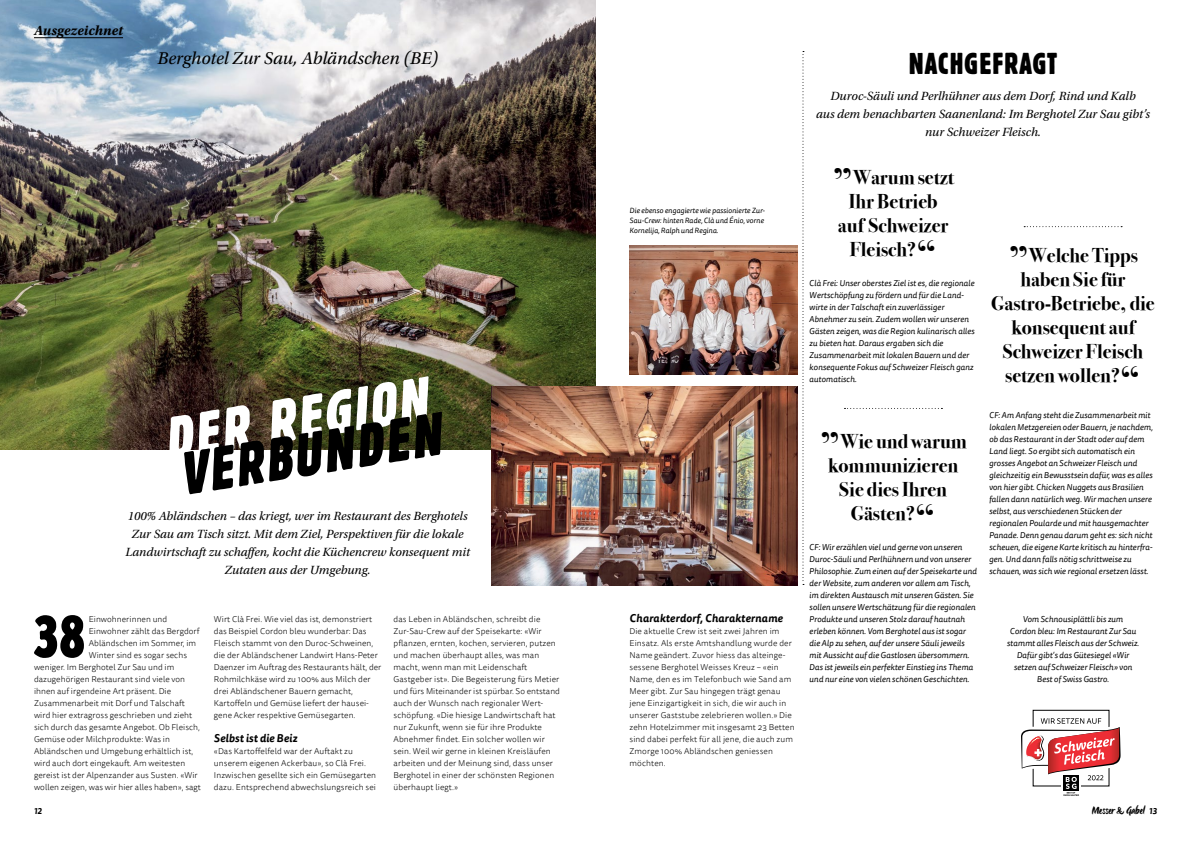
<style>
.page{position:relative;width:1191px;height:842px;background:#fff}
.page>*{position:absolute;margin:0;border:0;box-sizing:border-box;transform-origin:0 0}
.t1{font:italic 60px "Block Berthold BQ Extra Cnd";color:#fff}
.t2{font:italic 60px "Block Berthold BQ Extra Cnd";color:#000}
.t3{font:59.4px "Block Berthold BQ Extra Cnd";color:#000}
.t4{font:30px "Block Berthold BQ Extra Cnd";letter-spacing:.045em;color:#000}
.t5{font:700 20px/24px "Bodoni Svty Two ITCTT";color:#000;text-align:center}
.t6{font:italic 18px "Utopia Std";color:#000}
.t7{font:italic 700 14px "Utopia Std";letter-spacing:.005em;color:#000}
.t8{font:italic 12.5px/18px "Utopia Std";color:#000;text-align:center}
.t9{font:11.5px "Origo";letter-spacing:-.02em;color:#000}
.t10{font:italic 700 11px "Tisa Sans OT";letter-spacing:.01em;color:#000}
.t11{font:300 8.5px/12px "Tisa Sans OT";letter-spacing:.01em;color:#000}
.t12{font:italic 8.5px/12px "Tisa Sans OT";color:#000}
.t13{font:italic 700 8.5px "Tisa Sans OT";color:#000}
.t14{font:italic 7.5px/10px "Tisa Sans OT";color:#000;text-align:justify}
.s1{font-size:37px}
.s2{font-family:"Tisa Sans OT";font-weight:700;font-style:italic;font-size:8.5px}
</style>
<div class="page">
<img style="left:0;top:0;width:595px;height:449px">
<img style="left:491px;top:387px;width:306px;height:198px">
<img style="left:629px;top:245px;width:168px;height:130px">
<hr style="left:34px;top:38px;width:89px;height:1px;background:#000">
<svg style="left:802px;top:51px;width:2px;height:534px"></svg>
<svg style="left:844px;top:408px;width:98px;height:1px"></svg>
<svg style="left:1024px;top:226px;width:98px;height:1px"></svg>
<div style="left:1033px;top:710px;width:76px;height:76px;border:1px solid #000"></div>
<svg style="left:1021px;top:718px;width:100px;height:78px"></svg>
<h3 class="t7" style="left:34px;top:22px;width:91px">Ausgezeichnet</h3>
<h3 class="t6" style="left:157px;top:49px;width:282px">Berghotel Zur Sau, Abländschen (BE)</h3>
<h1 class="t1" style="left:159px;top:405px;width:265px;rotate:-9deg">DER REGION</h1>
<h1 class="t2" style="left:174px;top:440px;width:264px;rotate:-9deg">VERBUNDEN</h1>
<h3 class="t8" style="left:126px;top:507px;width:346px">100% Abländschen – das kriegt, wer im Restaurant des Berghotels Zur Sau am Tisch sitzt. Mit dem Ziel, Perspektiven für die lokale Landwirtschaft zu schaffen, kocht die Küchencrew konsequent mit Zutaten aus der Umgebung.</h3>
<p class="t14" style="left:629px;top:206px;width:137px">Die ebenso engagierte wie passionierte Zur-Sau-Crew: hinten Rade, Clà und Énio, vorne Kornelija, Ralph und Regina.</p>
<h2 class="t3" style="left:33px;top:603px;width:54px">38</h2>
<p class="t11" style="left:89px;top:613px;width:80px">Einwohnerinnen und</p>
<p class="t11" style="left:89px;top:625px;width:112px">Einwohner zählt das Bergdorf</p>
<p class="t11" style="left:89px;top:637px;width:109px">Abländschen im Sommer, im</p>
<p class="t11" style="left:89px;top:649px;width:100px">Winter sind es sogar sechs</p>
<p class="t11" style="left:34px;top:661px;width:142px">weniger. Im Berghotel Zur Sau und im</p>
<p class="t11" style="left:34px;top:673px;width:153px">dazugehörigen Restaurant sind viele von</p>
<p class="t11" style="left:34px;top:685px;width:139px">ihnen auf irgendeine Art präsent. Die</p>
<p class="t11" style="left:34px;top:697px;width:152px">Zusammenarbeit mit Dorf und Talschaft</p>
<p class="t11" style="left:34px;top:709px;width:160px">wird hier extragross geschrieben und zieht</p>
<p class="t11" style="left:34px;top:721px;width:167px">sich durch das gesamte Angebot. Ob Fleisch,</p>
<p class="t11" style="left:34px;top:733px;width:137px">Gemüse oder Milchprodukte: Was in</p>
<p class="t11" style="left:34px;top:745px;width:161px">Abländschen und Umgebung erhältlich ist,</p>
<p class="t11" style="left:34px;top:757px;width:153px">wird auch dort eingekauft. Am weitesten</p>
<p class="t11" style="left:34px;top:769px;width:165px">gereist ist der Alpenzander aus Susten. «Wir</p>
<p class="t11" style="left:34px;top:781px;width:168px">wollen zeigen, was wir hier alles haben», sagt</p>
<p class="t11" style="left:214px;top:613px;width:169px">Wirt Clà Frei. Wie viel das ist, demonstriert das Beispiel Cordon bleu wunderbar: Das Fleisch stammt von den Duroc-Schweinen, die der Abländschener Landwirt Hans-Peter Daenzer im Auftrag des Restaurants hält, der Rohmilchkäse wird zu 100% aus Milch der drei Abländschener Bauern gemacht, Kartoffeln und Gemüse liefert der hausei&shy;gene Acker respektive Gemüsegarten.</p>
<p class="t10" style="left:214px;top:731px;width:85px">Selbst ist die Beiz</p>
<p class="t11" style="left:214px;top:745px;width:164px">«Das Kartoffelfeld war der Auftakt zu unserem eigenen Ackerbau», so Clà Frei.<br>Inzwischen gesellte sich ein Gemüsegarten dazu. Entsprechend abwechslungsreich sei</p>
<p class="t11" style="left:393px;top:613px;width:168px">das Leben in Abländschen, schreibt die Zur-Sau-Crew auf der Speisekarte: «Wir pflanzen, ernten, kochen, servieren, putzen und machen überhaupt alles, was man macht, wenn man mit Leidenschaft Gastgeber ist». Die Begeisterung fürs Metier und fürs Miteinander ist spürbar. So entstand auch der Wunsch nach regionaler Wert&shy;schöpfung. «Die hiesige Landwirtschaft hat nur Zukunft, wenn sie für ihre Produkte Abnehmer findet. Ein solcher wollen wir sein. Weil wir gerne in kleinen Kreisläufen arbeiten und der Meinung sind, dass unser Berghotel in einer der schönsten Regionen überhaupt liegt.»</p>
<p class="t10" style="left:629px;top:611px;width:155px">Charakterdorf, Charaktername</p>
<p class="t11" style="left:629px;top:625px;width:167px">Die aktuelle Crew ist seit zwei Jahren im Einsatz. Als erste Amtshandlung wurde der Name geändert. Zuvor hiess das alteinge&shy;sessene Berghotel Weisses Kreuz – «ein Name, den es im Telefonbuch wie Sand am Meer gibt. Zur Sau hingegen trägt genau jene Einzigartigkeit in sich, die wir auch in unserer Gaststube zelebrieren wollen.» Die zehn Hotelzimmer mit insgesamt 23 Betten sind dabei perfekt für all jene, die auch zum Zmorge 100% Abländschen geniessen möchten.</p>
<h3 class="t4" style="left:909px;top:46px;width:150px">NACHGEFRAGT</h3>
<h3 class="t8" style="left:816px;top:87px;width:335px">Duroc-Säuli und Perlhühner aus dem Dorf, Rind und Kalb<br>aus dem benachbarten Saanenland: Im Berghotel Zur Sau gibt’s nur Schweizer Fleisch.</h3>
<h3 class="t5" style="left:832px;top:163px;width:123px"><span class="s1">ˮ</span>Warum setzt<br>Ihr Betrieb<br>auf Schweizer<br>Fleisch?<span class="s1">“</span></h3>
<p class="t12" style="left:809px;top:277px;width:167px">Clà Frei: Unser oberstes Ziel ist es, die regionale Wertschöpfung zu fördern und für die Land&shy;wirte in der Talschaft ein zuverlässiger Abnehmer zu sein. Zudem wollen wir unseren Gästen zeigen, was die Region kulinarisch alles zu bieten hat. Daraus ergaben sich die Zusammenarbeit mit lokalen Bauern und der konsequente Fokus auf Schweizer Fleisch ganz automatisch.</p>
<h3 class="t5" style="left:819px;top:427px;width:149px"><span class="s1">ˮ</span>Wie und warum kommunizieren<br>Sie dies Ihren<br>Gästen?<span class="s1">“</span></h3>
<p class="t12" style="left:809px;top:541px;width:169px">CF: Wir erzählen viel und gerne von unseren Duroc-Säuli und Perlhühnern und von unserer Philosophie. Zum einen auf der Speisekarte und der Website, zum anderen vor allem am Tisch, im direkten Austausch mit unseren Gästen. Sie sollen unsere Wertschätzung für die regionalen Produkte und unseren Stolz darauf hautnah erleben können. Vom Berghotel aus ist sogar die Alp zu sehen, auf der unsere Säuli jeweils mit Aussicht auf die Gastlosen übersommern.<br>Das ist jeweils ein perfekter Einstieg ins Thema und nur eine von vielen schönen Geschichten.</p>
<h3 class="t5" style="left:991px;top:241px;width:165px"><span class="s1">ˮ</span>Welche Tipps haben Sie für<br>Gastro-Betriebe, die konsequent auf<br>Schweizer Fleisch setzen wollen?<span class="s1">“</span></h3>
<p class="t12" style="left:989px;top:409px;width:165px">CF: Am Anfang steht die Zusammenarbeit mit lokalen Metzgereien oder Bauern, je nachdem, ob das Restaurant in der Stadt oder auf dem Land liegt. So ergibt sich automatisch ein grosses Angebot an Schweizer Fleisch und gleichzeitig ein Bewusstsein dafür, was es alles von hier gibt. Chicken Nuggets aus Brasilien fallen dann natürlich weg. Wir machen unsere selbst, aus verschiedenen Stücken der regionalen Poularde und mit hausgemachter Panade. Denn genau darum geht es: sich nicht scheuen, die eigene Karte kritisch zu hinterfra&shy;gen. Und dann falls nötig schrittweise zu schauen, was sich wie regional ersetzen lässt.</p>
<p class="t12" style="left:1007px;top:613px;width:134px;text-align:center">Vom Schnousiplättli bis zum<br>Cordon bleu: Im Restaurant Zur Sau stammt alles Fleisch aus der Schweiz.<br>Dafür gibt’s das Gütesiegel «Wir setzen auf Schweizer Fleisch» von<br>Best of Swiss Gastro.</p>
<p class="t13" style="left:34px;top:806px;width:9px">12</p>
<h3 class="t9" style="left:1092px;top:802px;width:66px">Messer &amp; Gabel <span class="s2">13</span></h3>
</div>
